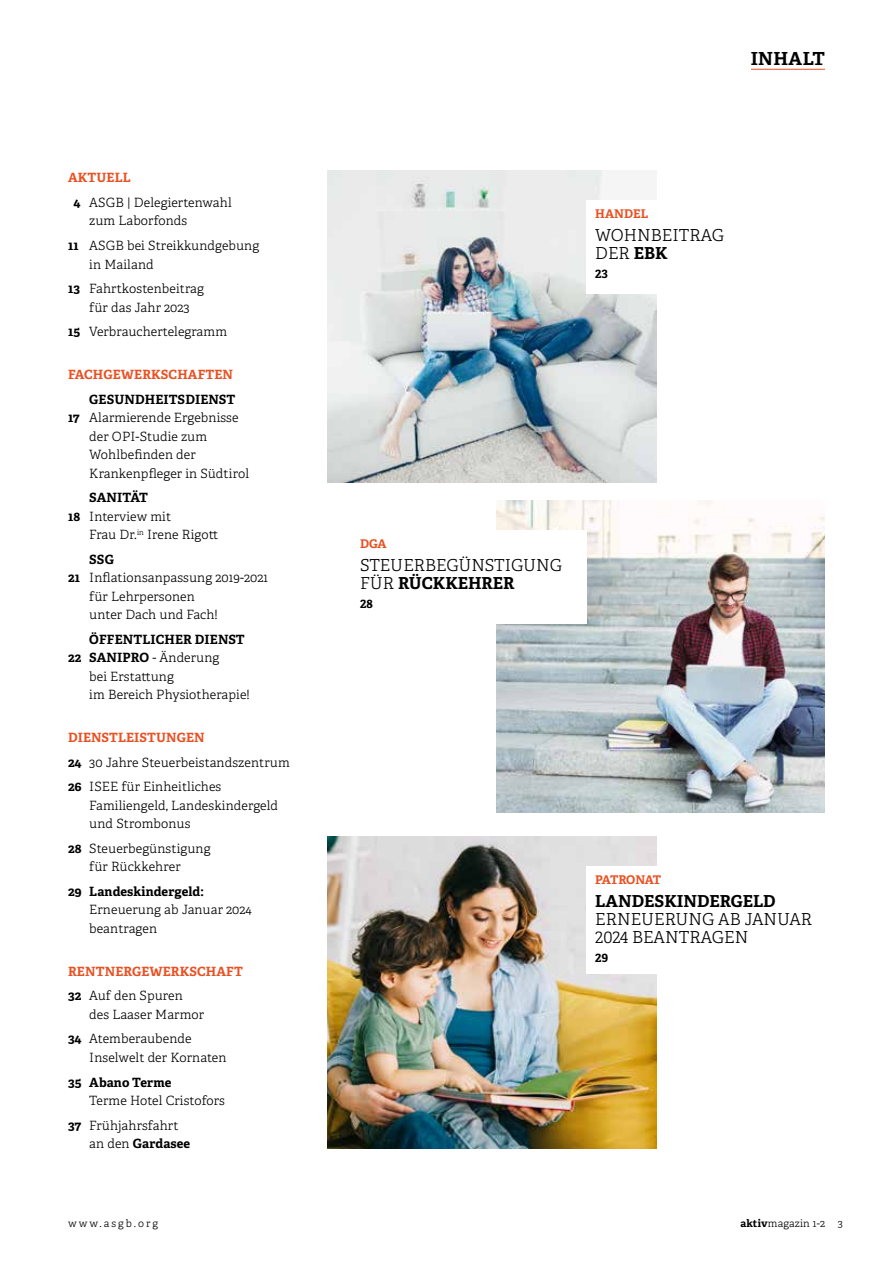
<style>
.page{position:relative;width:893px;height:1263px;background:#fff}
.page>*{position:absolute;margin:0;border:0;box-sizing:border-box;transform-origin:0 0}
.t1{font:700 18px "Adelle";letter-spacing:.02em;color:#000}
.t2{font:300 16.5px/18px "Adelle";color:#000}
.t3{font:700 16.5px "Adelle";color:#000}
.t4{font:300 12.75px/24.6px "Adelle";letter-spacing:.01em;color:#000}
.t5{font:700 12.75px "Adelle";letter-spacing:.01em;color:#000}
.t6{font:700 12.75px/24.6px "Adelle";letter-spacing:.01em;color:#e95123}
.t7{font:700 12px "Adelle";color:#e95123}
.t8{font:700 12px "Adelle";letter-spacing:-.045em;color:#e95123}
.t9{font:700 12px "Adelle";color:#000}
.t10{font:300 10.5px "Adelle";letter-spacing:.02em;color:#000}
.t11{font:300 10.5px "Adelle";letter-spacing:.19em;color:#000}
.s1{font-weight:700;color:#e95123}
.s2{font-weight:700}
.s3{font-weight:300}
.s4{color:#000}
.s5{font-weight:300;color:#000}
</style>
<div class="page">
<img style="left:327px;top:170px;width:329px;height:312px">
<img style="left:327px;top:836px;width:329px;height:312px">
<img style="left:496px;top:500px;width:329px;height:312px">
<div style="left:351px;top:530px;width:236px;height:93px;background:#fff"></div>
<div style="left:587px;top:200px;width:235px;height:93px;background:#fff"></div>
<div style="left:587px;top:866px;width:235px;height:107px;background:#fff"></div>
<hr style="left:751px;top:69px;width:74px;height:1px;background:#e95123">
<p class="t4" style="left:73px;top:166px;width:160px;text-indent:-5px"><span class="s1">AKTUELL<br></span><span class="s2">4</span> ASGB | Delegiertenwahl</p>
<p class="t4" style="left:68px;top:209px;width:193px;text-indent:21px">zum Laborfonds<br><span class="s2">11</span> ASGB bei Streikkundgebung</p>
<p class="t4" style="left:68px;top:252px;width:137px;text-indent:21px">in Mailand<br><span class="s2">13</span> Fahrtkostenbeitrag</p>
<p class="t4" style="left:68px;top:295px;width:161px;text-indent:21px">für das Jahr 2023<br><span class="s2">15</span> Verbrauchertelegramm</p>
<p class="t6" style="left:68px;top:362px;width:167px">FACHGEWERKSCHAFTEN</p>
<p class="t5" style="left:89px;top:391px;width:147px">GESUNDHEITSDIENST</p>
<p class="t4" style="left:68px;top:406px;width:172px"><span class="s2">17</span> Alarmierende Ergebnisse</p>
<p class="t4" style="left:89px;top:424px;width:119px">der OPI-Studie zum</p>
<p class="t4" style="left:89px;top:443px;width:108px">Wohlbefinden der</p>
<p class="t4" style="left:89px;top:461px;width:161px">Krankenpfleger in Südtirol</p>
<p class="t5" style="left:89px;top:489px;width:60px">SANITÄT</p>
<p class="t4" style="left:68px;top:504px;width:105px"><span class="s2">18</span> Interview mit</p>
<p class="t4" style="left:89px;top:522px;width:130px">Frau Dr.<sup>in</sup> Irene Rigott</p>
<p class="t5" style="left:89px;top:551px;width:26px">SSG</p>
<p class="t4" style="left:68px;top:566px;width:201px"><span class="s2">21</span> Inflationsanpassung 2019-2021</p>
<p class="t4" style="left:89px;top:584px;width:107px">für Lehrpersonen</p>
<p class="t4" style="left:89px;top:602px;width:130px">unter Dach und Fach!</p>
<p class="t5" style="left:89px;top:631px;width:157px">ÖFFENTLICHER DIENST</p>
<p class="t5" style="left:68px;top:649px;width:153px">22 SANIPRO <span class="s3">- Änderung</span></p>
<p class="t4" style="left:89px;top:664px;width:86px">bei Erstattung</p>
<p class="t4" style="left:89px;top:682px;width:162px">im Bereich Physiotherapie!</p>
<p class="t4" style="left:68px;top:725px;width:223px"><span class="s1">DIENSTLEISTUNGEN<br></span><span class="s2">24</span> 30 Jahre Steuerbeistandszentrum<br><span class="s2">26</span> ISEE für Einheitliches</p>
<p class="t4" style="left:89px;top:796px;width:190px;line-height:18.5px">Familiengeld, Landeskindergeld und Strombonus</p>
<p class="t4" style="left:89px;top:839px;width:123px;line-height:18.5px;text-indent:-21px"><span class="s2">28</span> Steuerbegünstigung für Rückkehrer</p>
<p class="t5" style="left:68px;top:883px;width:137px">29 Landeskindergeld:</p>
<p class="t4" style="left:89px;top:901px;width:164px;line-height:18.5px">Erneuerung ab Januar 2024 beantragen</p>
<p class="t6" style="left:68px;top:959px;width:176px">RENTNERGEWERKSCHAFT<br><span class="s4">32</span> <span class="s5">Auf den Spuren</span></p>
<p class="t4" style="left:68px;top:1002px;width:138px;text-indent:21px">des Laaser Marmor<br><span class="s2">34</span> Atemberaubende</p>
<p class="t4" style="left:89px;top:1045px;width:139px">Inselwelt der Kornaten</p>
<p class="t5" style="left:68px;top:1074px;width:105px">35 Abano Terme</p>
<p class="t4" style="left:68px;top:1088px;width:158px;text-indent:21px">Terme Hotel Cristofors<br><span class="s2">37</span> Frühjahrsfahrt</p>
<p class="t5" style="left:89px;top:1135px;width:103px"><span class="s3">an den</span> Gardasee</p>
<p class="t11" style="left:68px;top:1217px;width:91px">www.asgb.org</p>
<h1 class="t1" style="left:751px;top:47px;width:76px">INHALT</h1>
<p class="t7" style="left:595px;top:206px;width:54px">HANDEL</p>
<p class="t2" style="left:595px;top:227px;width:130px">WOHNBEITRAG<br>DER <span class="s2">EBK</span></p>
<p class="t9" style="left:595px;top:266px;width:14px">23</p>
<p class="t7" style="left:360px;top:536px;width:28px">DGA</p>
<p class="t2" style="left:360px;top:557px;width:203px">STEUERBEGÜNSTIGUNG<br>FÜR <span class="s2">RÜCKKEHRER</span></p>
<p class="t9" style="left:360px;top:596px;width:14px">28</p>
<p class="t8" style="left:595px;top:872px;width:67px">PATRONAT</p>
<p class="t3" style="left:595px;top:891px;width:182px">LANDESKINDERGELD</p>
<p class="t2" style="left:595px;top:911px;width:218px">ERNEUERUNG AB JANUAR<br>2024 BEANTRAGEN</p>
<p class="t9" style="left:595px;top:950px;width:14px">29</p>
<p class="t10" style="left:740px;top:1217px;width:104px"><span class="s2">aktiv</span>magazin 1-2 3</p>
</div>
